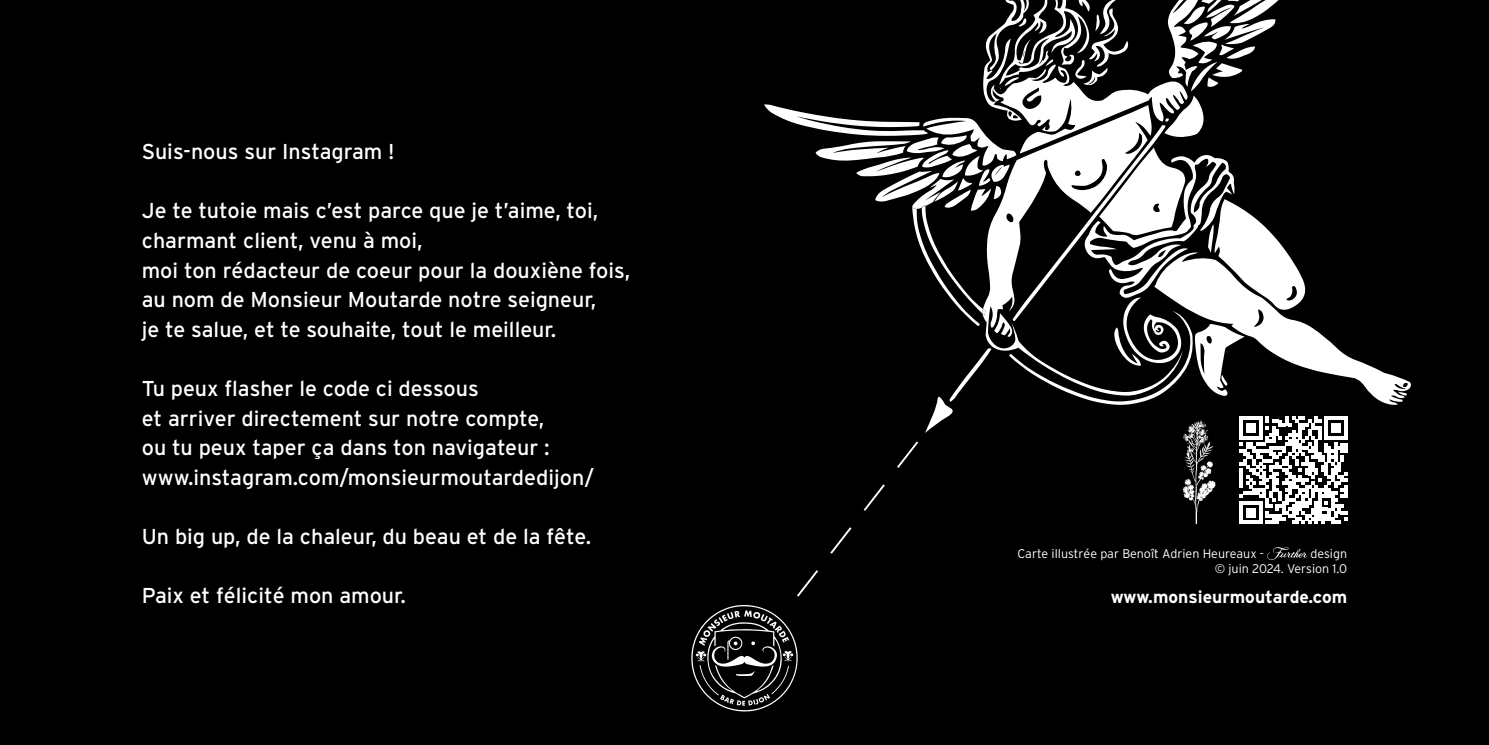
<style>
.page{position:relative;width:1489px;height:745px;background:#fff}
.page>*{position:absolute;margin:0;border:0;box-sizing:border-box;transform-origin:0 0}
.t1{font:21.5px "Interstate";color:#fff}
.t2{font:700 17.5px "Interstate";color:#fff}
.t3{font:300 12.5px "Interstate";color:#fff}
</style>
<div class="page">
<div style="left:0;top:0;width:1488px;height:744px;background:#000"></div>
<svg style="left:764px;top:0;width:646px;height:432px"></svg>
<svg style="left:1114px;top:297px;width:292px;height:98px"></svg>
<svg style="left:912px;top:205px;width:73px;height:121px"></svg>
<svg style="left:797px;top:441px;width:122px;height:156px"></svg>
<svg style="left:1182px;top:420px;width:33px;height:103px"></svg>
<svg style="left:1239px;top:416px;width:107px;height:107px"></svg>
<svg style="left:1267px;top:547px;width:40px;height:12px"></svg>
<svg style="left:691px;top:605px;width:106px;height:106px"></svg>
<p class="t1" style="left:142px;top:139px;width:254px">Suis-nous sur Instagram !</p>
<p class="t1" style="left:142px;top:198px;width:458px">Je te tutoie mais c’est parce que je t’aime, toi,</p>
<p class="t1" style="left:142px;top:228px;width:282px">charmant client, venu à moi,</p>
<p class="t1" style="left:142px;top:258px;width:490px">moi ton rédacteur de coeur pour la douxiène fois,</p>
<p class="t1" style="left:142px;top:287px;width:456px">au nom de Monsieur Moutarde notre seigneur,</p>
<p class="t1" style="left:142px;top:317px;width:416px">je te salue, et te souhaite, tout le meilleur.</p>
<p class="t1" style="left:142px;top:376px;width:338px">Tu peux flasher le code ci dessous</p>
<p class="t1" style="left:142px;top:405px;width:404px">et arriver directement sur notre compte,</p>
<p class="t1" style="left:142px;top:435px;width:409px">ou tu peux taper ça dans ton navigateur :</p>
<p class="t1" style="left:142px;top:465px;width:453px">www.instagram.com/monsieurmoutardedijon/</p>
<p class="t1" style="left:142px;top:524px;width:451px">Un big up, de la chaleur, du beau et de la fête.</p>
<p class="t1" style="left:142px;top:583px;width:266px">Paix et félicité mon amour.</p>
<p class="t3" style="left:1017px;top:546px;width:248px">Carte illustrée par Benoît Adrien Heureaux -</p>
<p class="t3" style="left:1310px;top:546px;width:38px">design</p>
<p class="t3" style="left:1214px;top:561px;width:134px">© juin 2024. Version 1.0</p>
<p class="t2" style="left:1110px;top:586px;width:238px">www.monsieurmoutarde.com</p>
</div>
